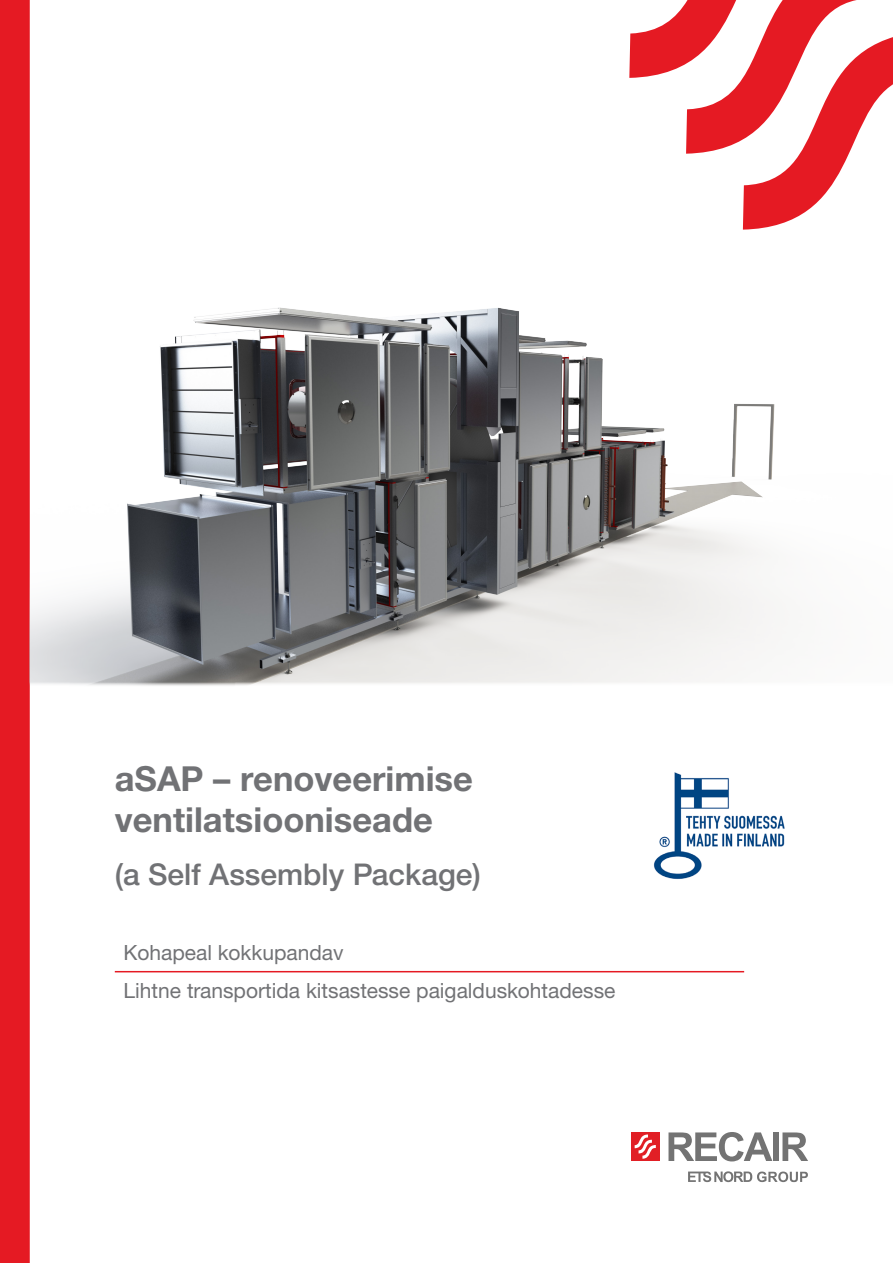
<style>
.page{position:relative;width:893px;height:1263px;background:#fff}
.page>*{position:absolute;margin:0;border:0;box-sizing:border-box;transform-origin:0 0}
.Tooterühm-esileht{font:700 34.5px/41.4px "Helvetica Neue LTW1 G";color:#717275}
.Esileht-pealkiri{font:500 30px "Helvetica Neue LTW1 G";color:#717275}
.Esilehe-eelis{font:21px "Helvetica Neue LTW1 G";color:#717275}
</style>
<div class="page">
<div style="left:0;top:0;width:30px;height:1263px;background:#e51a23"></div>
<div style="left:631px;top:1132px;width:29px;height:29px;background:#e11f25"></div>
<svg style="left:635px;top:1134px;width:21px;height:25px"></svg>
<svg style="left:668px;top:1132px;width:104px;height:29px"></svg>
<div style="left:773px;top:1132px;width:6px;height:29px;background:#737373"></div>
<svg style="left:782px;top:1132px;width:26px;height:29px"></svg>
<svg style="left:688px;top:1171px;width:120px;height:11px"></svg>
<hr style="left:115px;top:971px;width:629px;height:1px;background:#e51a23">
<svg style="left:629px;top:0;width:264px;height:205px"></svg>
<img style="left:654px;top:772px;width:131px;height:107px">
<img style="left:30px;top:205px;width:784px;height:481px">
<p class="Tooterühm-esileht" style="left:115px;top:757px;width:360px">aSAP – renoveerimise ventilatsiooniseade</p>
<p class="Esileht-pealkiri" style="left:115px;top:856px;width:368px">(a Self Assembly Package)</p>
<p class="Esilehe-eelis" style="left:124px;top:940px;width:222px">Kohapeal kokkupandav</p>
<p class="Esilehe-eelis" style="left:124px;top:978px;width:493px">Lihtne transportida kitsastesse paigalduskohtadesse</p>
</div>
